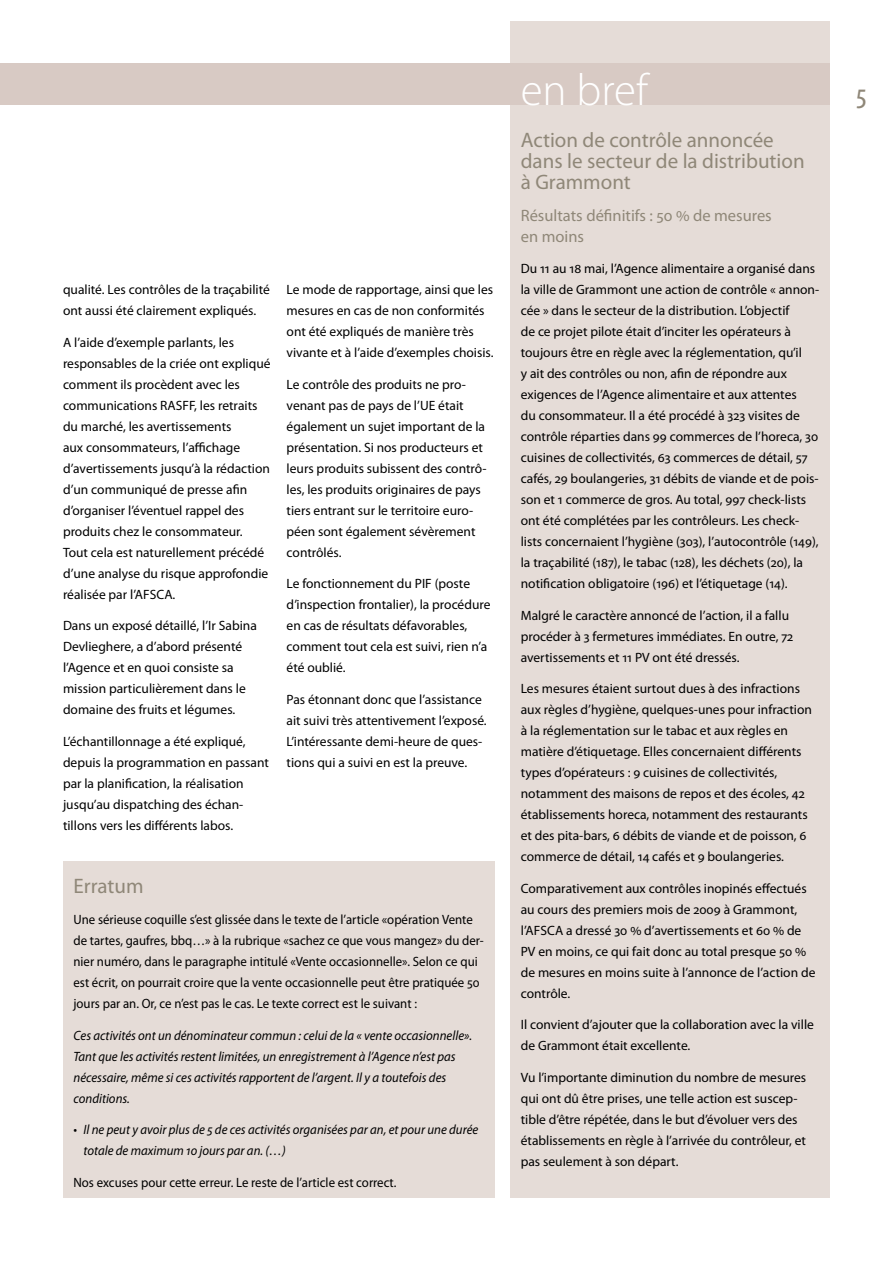
<style>
.page{position:relative;width:893px;height:1263px;background:#fff}
.page>*{position:absolute;margin:0;border:0;box-sizing:border-box;transform-origin:0 0}
.t1{font:300 45px "Myriad Pro";color:#fff}
.t2{font:condensed 31.5px "Myriad Pro";color:#8f8778}
.t3{font:21px/21px "Myriad Pro";color:#8f8778}
.t4{font:16.5px/21px "Myriad Pro";color:#8f8778}
.t5{font:13.5px/21px "Myriad Pro";color:#000}
.t6{font:13.5px/21px "Myriad Pro";color:#000;scale:.95 1}
.t7{font:italic 13.5px/21px "Myriad Pro";color:#000;scale:.95 1}
</style>
<div class="page">
<div style="left:0;top:63px;width:183px;height:42px;background:#d8cac4"></div>
<div style="left:510px;top:21px;width:320px;height:1176px;background:#e5dcd7"></div>
<div style="left:175px;top:63px;width:655px;height:42px;background:#d8cac4"></div>
<div style="left:63px;top:861px;width:431px;height:336px;background:#e5dcd7"></div>
<p class="t5" style="left:63px;top:279px;width:208px">qualité. Les contrôles de la traçabilité ont aussi été clairement expliqués.</p>
<p class="t5" style="left:63px;top:332px;width:209px">A l’aide d’exemple parlants, les responsables de la criée ont expliqué comment ils procèdent avec les communications RASFF, les retraits du marché, les avertissements<br>aux consommateurs, l’affichage d’avertissements jusqu’à la rédaction d’un communiqué de presse afin d’organiser l’éventuel rappel des produits chez le consommateur.<br>Tout cela est naturellement précédé d’une analyse du risque approfondie réalisée par l’AFSCA.</p>
<p class="t5" style="left:63px;top:615px;width:195px">Dans un exposé détaillé, l’Ir Sabina Devlieghere, a d’abord présenté l’Agence et en quoi consiste sa mission particulièrement dans le domaine des fruits et légumes.</p>
<p class="t5" style="left:63px;top:731px;width:207px">L’échantillonnage a été expliqué, depuis la programmation en passant par la planification, la réalisation jusqu’au dispatching des échan&shy;tillons vers les différents labos.</p>
<p class="t5" style="left:287px;top:279px;width:208px">Le mode de rapportage, ainsi que les mesures en cas de non conformités ont été expliqués de manière très vivante et à l’aide d’exemples choisis.</p>
<p class="t5" style="left:287px;top:374px;width:202px">Le contrôle des produits ne pro&shy;venant pas de pays de l’UE était également un sujet important de la présentation. Si nos producteurs et leurs produits subissent des contrô&shy;les, les produits originaires de pays tiers entrant sur le territoire euro&shy;péen sont également sévèrement contrôlés.</p>
<p class="t5" style="left:287px;top:573px;width:205px">Le fonctionnement du PIF (poste d’inspection frontalier), la procédure en cas de résultats défavorables, comment tout cela est suivi, rien n’a été oublié.</p>
<p class="t5" style="left:287px;top:689px;width:202px">Pas étonnant donc que l’assistance ait suivi très attentivement l’exposé.<br>L’intéressante demi-heure de ques&shy;tions qui a suivi en est la preuve.</p>
<h3 class="t3" style="left:74px;top:875px;width:72px">Erratum</h3>
<p class="t6" style="left:74px;top:909px;width:433px">Une sérieuse coquille s’est glissée dans le texte de l’article «opération Vente de tartes, gaufres, bbq…» à la rubrique «sachez ce que vous mangez» du der&shy;nier numéro, dans le paragraphe intitulé «Vente occasionnelle». Selon ce qui est écrit, on pourrait croire que la vente occasionnelle peut être pratiquée 50 jours par an. Or, ce n’est pas le cas. Le texte correct est le suivant :</p>
<p class="t7" style="left:74px;top:1025px;width:421px">Ces activités ont un dénominateur commun : celui de la « vente occasionnelle».<br>Tant que les activités restent limitées, un enregistrement à l’Agence n’est pas nécessaire, même si ces activités rapportent de l’argent. Il y a toutefois des conditions.</p>
<p class="t7" style="left:83px;top:1119px;width:417px;text-indent:-10px">• Il ne peut y avoir plus de 5 de ces activités organisées par an, et pour une durée totale de maximum 10 jours par an. (…)</p>
<p class="t6" style="left:74px;top:1172px;width:342px">Nos excuses pour cette erreur. Le reste de l’article est correct.</p>
<h1 class="t1" style="left:521px;top:65px;width:129px">en bref</h1>
<h3 class="t3" style="left:521px;top:130px;width:285px">Action de contrôle annoncée dans le secteur de la distribution à Grammont</h3>
<p class="t4" style="left:521px;top:205px;width:252px">Résultats définitifs : 50 % de mesures en moins</p>
<p class="t5" style="left:521px;top:258px;width:300px">Du 11 au 18 mai, l’Agence alimentaire a organisé dans la ville de Grammont une action de contrôle « annon&shy;cée » dans le secteur de la distribution. L’objectif<br>de ce projet pilote était d’inciter les opérateurs à toujours être en règle avec la réglementation, qu’il<br>y ait des contrôles ou non, afin de répondre aux exigences de l’Agence alimentaire et aux attentes<br>du consommateur. Il a été procédé à 323 visites de contrôle réparties dans 99 commerces de l’horeca, 30 cuisines de collectivités, 63 commerces de détail, 57 cafés, 29 boulangeries, 31 débits de viande et de pois&shy;son et 1 commerce de gros. Au total, 997 check-lists ont été complétées par les contrôleurs. Les check&shy;lists concernaient l’hygiène (303), l’autocontrôle (149), la traçabilité (187), le tabac (128), les déchets (20), la notification obligatoire (196) et l’étiquetage (14).</p>
<p class="t5" style="left:521px;top:605px;width:274px">Malgré le caractère annoncé de l’action, il a fallu procéder à 3 fermetures immédiates. En outre, 72 avertissements et 11 PV ont été dressés.</p>
<p class="t5" style="left:521px;top:678px;width:293px">Les mesures étaient surtout dues à des infractions aux règles d’hygiène, quelques-unes pour infraction à la réglementation sur le tabac et aux règles en matière d’étiquetage. Elles concernaient différents types d’opérateurs : 9 cuisines de collectivités, notamment des maisons de repos et des écoles, 42 établissements horeca, notamment des restaurants et des pita-bars, 6 débits de viande et de poisson, 6 commerce de détail, 14 cafés et 9 boulangeries.</p>
<p class="t5" style="left:521px;top:878px;width:296px">Comparativement aux contrôles inopinés effectués au cours des premiers mois de 2009 à Grammont, l’AFSCA a dressé 30 % d’avertissements et 60 % de PV en moins, ce qui fait donc au total presque 50 % de mesures en moins suite à l’annonce de l’action de contrôle.</p>
<p class="t5" style="left:521px;top:1014px;width:295px">Il convient d’ajouter que la collaboration avec la ville de Grammont était excellente.</p>
<p class="t5" style="left:521px;top:1067px;width:287px">Vu l’importante diminution du nombre de mesures qui ont dû être prises, une telle action est suscep&shy;tible d’être répétée, dans le but d’évoluer vers des établissements en règle à l’arrivée du contrôleur, et pas seulement à son départ.</p>
<h2 class="t2" style="left:856px;top:76px;width:12px">5</h2>
</div>
